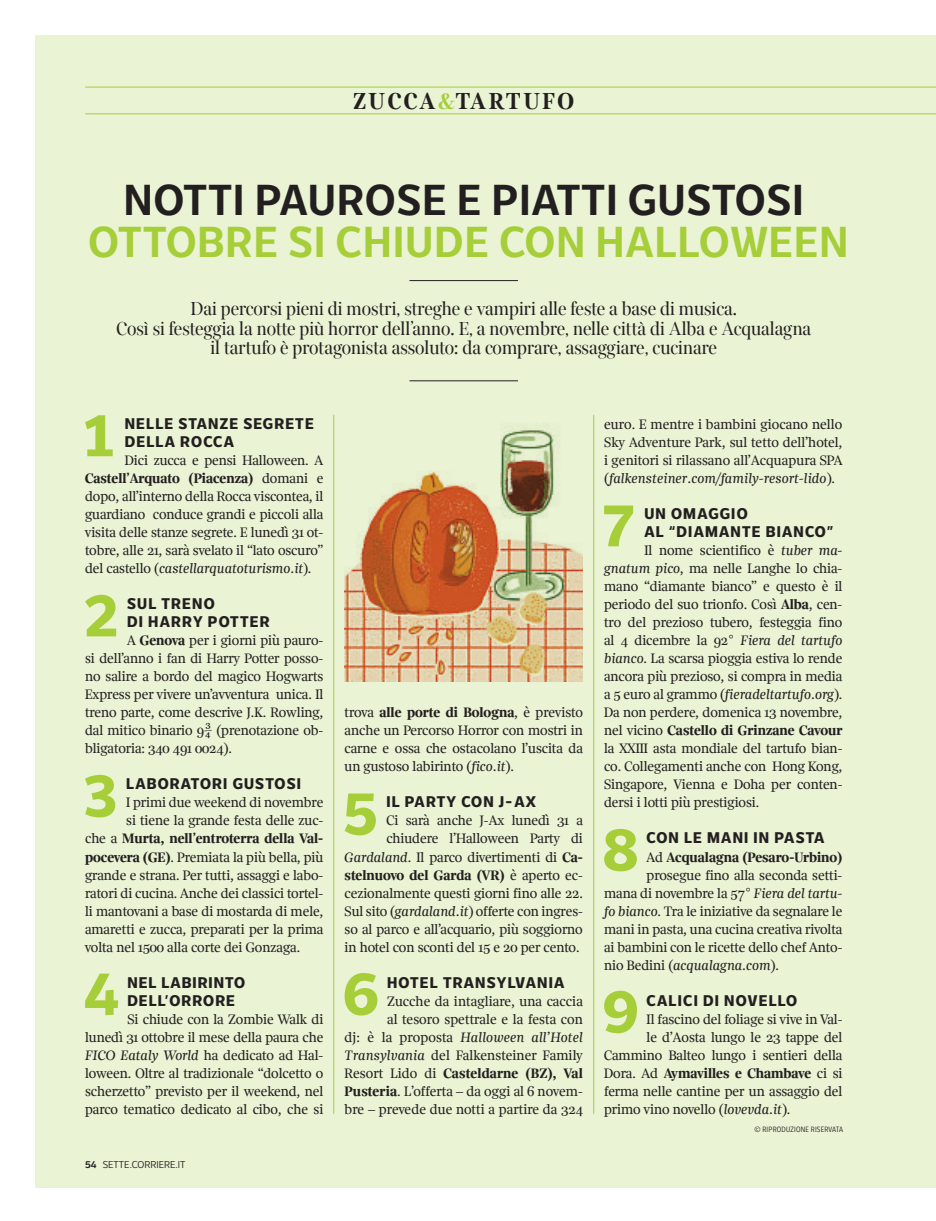
<style>
.page{position:relative;width:936px;height:1221px;background:#fff}
.page>*{position:absolute;margin:0;border:0;box-sizing:border-box;transform-origin:0 0}
.t1{font:800 58.5px "Brera";color:#a6ce39}
.t2{font:700 42px "Brera";letter-spacing:.03em;color:#a6ce39}
.t3{font:700 42px "Brera";letter-spacing:.03em;color:#231f20}
.t4{font:800 24px "Solferino Display";letter-spacing:.09em;color:#231f20}
.t5{font:300 19.5px/19.5px "Solferino Display";color:#231f20;text-align:center}
.t6{font:800 15px/18px "Brera";letter-spacing:.08em;color:#231f20}
.t7{font:300 14.25px/18px "Solferino Text";color:#231f20;text-align:justify}
.t8{font:700 14.25px "Solferino Text";color:#231f20}
.t9{font:italic 300 14.25px "Solferino Text";color:#231f20}
.t10{font:300 9.75px "Brera";letter-spacing:.01em;color:#231f20}
.t11{font:300 7.5px "Brera Condensed";letter-spacing:.035em;color:#231f20}
.s1{color:#a6ce39}
.s2{font-weight:700}
.s3{font-style:italic}
.s4{font-weight:300}
.s5{font-style:normal}
</style>
<div class="page">
<div style="left:35px;top:35px;width:900px;height:1152px;background:#eaf3d4"></div>
<hr style="left:85px;top:87px;width:850px;height:1px;background:#a6ce39">
<hr style="left:85px;top:114px;width:850px;height:1px;background:#a6ce39">
<hr style="left:409px;top:280px;width:109px;height:1px;background:#231f20">
<hr style="left:409px;top:380px;width:109px;height:1px;background:#231f20">
<img style="left:344px;top:423px;width:239px;height:258px">
<hr style="left:333px;top:415px;width:1px;height:698px;background:#a6ce39">
<hr style="left:593px;top:415px;width:1px;height:698px;background:#a6ce39">
<h3 class="t4" style="left:353px;top:86px;width:223px">ZUCCA<span class="s1">&amp;</span>TARTUFO</h3>
<h2 class="t3" style="left:124px;top:176px;width:681px">NOTTI PAUROSE E PIATTI GUSTOSI</h2>
<h2 class="t2" style="left:88px;top:218px;width:761px">OTTOBRE SI CHIUDE CON HALLOWEEN</h2>
<p class="t5" style="left:116px;top:300px;width:696px">Dai percorsi pieni di mostri, streghe e vampiri alle feste a base di musica.<br>Così si festeggia la notte più horror dell’anno. E, a novembre, nelle città di Alba e Acqualagna il tartufo è protagonista assoluto: da comprare, assaggiare, cucinare</p>
<h1 class="t1" style="left:81px;top:402px;width:36px">1</h1>
<p class="t6" style="left:125px;top:415px;width:190px">NELLE STANZE SEGRETE<br>DELLA ROCCA</p>
<p class="t7" style="left:85px;top:452px;width:240px;text-indent:40px">Dici zucca e pensi Halloween. A <span class="s2">Castell’Arquato (Piacenza)</span> domani e dopo, all’interno della Rocca viscontea, il guardiano conduce grandi e piccoli alla visita delle stanze segrete. E lunedì 31 ot&shy;tobre, alle 21, sarà svelato il “lato oscuro” del castello (<span class="s3">castellarquatoturismo.it</span>).</p>
<h1 class="t1" style="left:84px;top:582px;width:36px">2</h1>
<p class="t6" style="left:127px;top:595px;width:144px">SUL TRENO<br>DI HARRY POTTER</p>
<p class="t7" style="left:85px;top:632px;width:240px;text-indent:42px">A <span class="s2">Genova</span> per i giorni più pauro&shy;si dell’anno i fan di Harry Potter posso&shy;no salire a bordo del magico Hogwarts Express per vivere un’avventura unica. Il treno parte, come descrive J.K. Rowling, dal mitico binario 9¾ (prenotazione ob&shy;bligatoria: 340 491 0024).</p>
<h1 class="t1" style="left:83px;top:762px;width:36px">3</h1>
<p class="t6" style="left:126px;top:775px;width:176px">LABORATORI GUSTOSI</p>
<p class="t7" style="left:126px;top:794px;width:199px">I primi due weekend di novembre</p>
<p class="t7" style="left:126px;top:812px;width:198px">si tiene la grande festa delle zuc-</p>
<p class="t8" style="left:85px;top:832px;width:240px"><span class="s4">che a</span> Murta, nell’entroterra della Val-</p>
<p class="t7" style="left:85px;top:848px;width:240px"><span class="s2">pocevera (GE)</span>. Premiata la più bella, più</p>
<p class="t7" style="left:85px;top:866px;width:240px">grande e strana. Per tutti, assaggi e labo-</p>
<p class="t7" style="left:85px;top:884px;width:240px">ratori di cucina. Anche dei classici tortel-</p>
<p class="t7" style="left:85px;top:902px;width:240px">li mantovani a base di mostarda di mele,</p>
<p class="t7" style="left:85px;top:920px;width:240px">amaretti e zucca, preparati per la prima</p>
<p class="t7" style="left:85px;top:938px;width:216px">volta nel 1500 alla corte dei Gonzaga.</p>
<h1 class="t1" style="left:84px;top:960px;width:36px">4</h1>
<p class="t6" style="left:127px;top:973px;width:119px">NEL LABIRINTO<br>DELL’ORRORE</p>
<p class="t7" style="left:85px;top:1010px;width:240px;text-indent:42px">Si chiude con la Zombie Walk di lunedì 31 ottobre il mese della paura che <span class="s3">FICO Eataly World</span> ha dedicato ad Hal&shy;loween. Oltre al tradizionale “dolcetto o scherzetto” previsto per il weekend, nel parco tematico dedicato al cibo, che si</p>
<p class="t10" style="left:85px;top:1158px;width:102px"><span class="s2">54</span> SETTE.CORRIERE.IT</p>
<p class="t7" style="left:344px;top:704px;width:240px">trova <span class="s2">alle porte di Bologna</span>, è previsto anche un Percorso Horror con mostri in carne e ossa che ostacolano l’uscita da un gustoso labirinto (<span class="s3">fico.it</span>).</p>
<h1 class="t1" style="left:343px;top:780px;width:36px">5</h1>
<p class="t6" style="left:386px;top:793px;width:151px">IL PARTY CON J-AX</p>
<p class="t7" style="left:344px;top:812px;width:240px;text-align:right">Ci sarà anche J-Ax lunedì 31 a chiudere l’Halloween Party di <span class="s3">Gardaland</span>. Il parco divertimenti di <span class="s2">Ca&shy;stelnuovo del Garda (VR)</span> è aperto ec&shy;cezionalmente questi giorni fino alle 22.<br>Sul sito (<span class="s3">gardaland.it</span>) offerte con ingres&shy;so al parco e all’acquario, più soggiorno in hotel con sconti del 15 e 20 per cento.</p>
<h1 class="t1" style="left:344px;top:960px;width:36px">6</h1>
<p class="t6" style="left:387px;top:973px;width:179px">HOTEL TRANSYLVANIA</p>
<p class="t7" style="left:344px;top:992px;width:240px;text-align:right">Zucche da intagliare, una caccia<br>al tesoro spettrale e la festa con<br>dj: è la proposta <span class="s3">Halloween all’Hotel Transylvania</span> del Falkensteiner Family Resort Lido di <span class="s2">Casteldarne (BZ), Val Pusteria</span>. L’offerta – da oggi al 6 novem&shy;bre – prevede due notti a partire da 324</p>
<p class="t7" style="left:604px;top:416px;width:240px">euro. E mentre i bambini giocano nello Sky Adventure Park, sul tetto dell’hotel, i genitori si rilassano all’Acquapura SPA (<span class="s3">falkensteiner.com/family-resort-lido</span>).</p>
<h1 class="t1" style="left:601px;top:492px;width:36px">7</h1>
<p class="t6" style="left:644px;top:505px;width:191px">UN OMAGGIO<br>AL “DIAMANTE BIANCO”</p>
<p class="t7" style="left:604px;top:542px;width:240px;text-indent:40px">Il nome scientifico è <span class="s3">tuber ma&shy;gnatum pico</span>, ma nelle Langhe lo chia&shy;mano “diamante bianco” e questo è il periodo del suo trionfo. Così <span class="s2">Alba</span>, cen&shy;tro del prezioso tubero, festeggia fino al 4 dicembre la 92° <span class="s3">Fiera del tartufo bianco</span>. La scarsa pioggia estiva lo rende ancora più prezioso, si compra in media a 5 euro al grammo (<span class="s3">fieradeltartufo.org</span>).<br>Da non perdere, domenica 13 novembre, nel vicino <span class="s2">Castello di Grinzane Cavour </span>la XXIII asta mondiale del tartufo bian&shy;co. Collegamenti anche con Hong Kong, Singapore, Vienna e Doha per conten&shy;dersi i lotti più prestigiosi.</p>
<h1 class="t1" style="left:603px;top:816px;width:36px">8</h1>
<p class="t6" style="left:646px;top:829px;width:179px">CON LE MANI IN PASTA</p>
<p class="t8" style="left:646px;top:850px;width:197px"><span class="s4">Ad</span> Acqualagna (Pesaro-Urbino)</p>
<p class="t7" style="left:646px;top:866px;width:197px">prosegue fino alla seconda setti-</p>
<p class="t7" style="left:604px;top:884px;width:240px">mana di novembre la 57° <span class="s3">Fiera del tartu-</span></p>
<p class="t7" style="left:604px;top:902px;width:240px"><span class="s3">fo bianco</span>. Tra le iniziative da segnalare le</p>
<p class="t7" style="left:604px;top:920px;width:240px">mani in pasta, una cucina creativa rivolta</p>
<p class="t7" style="left:604px;top:938px;width:240px">ai bambini con le ricette dello chef Anto-</p>
<p class="t9" style="left:604px;top:958px;width:176px"><span class="s5">nio Bedini (</span>acqualagna.com<span class="s5">).</span></p>
<h1 class="t1" style="left:603px;top:978px;width:36px">9</h1>
<p class="t6" style="left:646px;top:991px;width:152px">CALICI DI NOVELLO</p>
<p class="t7" style="left:646px;top:1010px;width:197px">Il fascino del foliage si vive in Val-</p>
<p class="t7" style="left:646px;top:1028px;width:197px">le d’Aosta lungo le 23 tappe del</p>
<p class="t7" style="left:604px;top:1046px;width:240px">Cammino Balteo lungo i sentieri della</p>
<p class="t8" style="left:604px;top:1066px;width:240px"><span class="s4">Dora. Ad</span> Aymavilles e Chambave <span class="s4">ci si</span></p>
<p class="t7" style="left:604px;top:1082px;width:240px">ferma nelle cantine per un assaggio del</p>
<p class="t7" style="left:604px;top:1100px;width:188px">primo vino novello (<span class="s3">lovevda.it</span>).</p>
<p class="t11" style="left:754px;top:1124px;width:90px">© RIPRODUZIONE RISERVATA</p>
</div>
